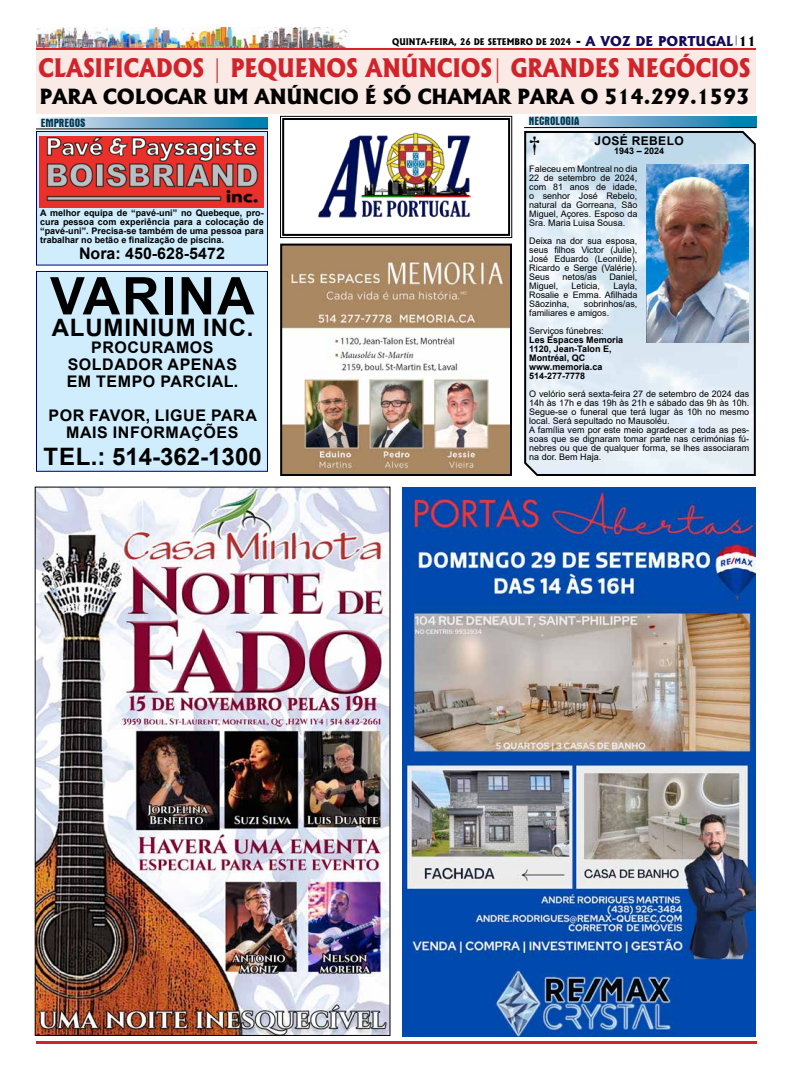
<style>
.page{position:relative;width:792px;height:1080px;background:#fff}
.page>*{position:absolute;margin:0;border:0;box-sizing:border-box;transform-origin:0 0}
.t1{font:700 52px "Arial";letter-spacing:.035em;color:#000}
.t2{font:800 24.4px "Albertus";letter-spacing:-.01em;color:#d2232a;scale:.9 1}
.t3{font:700 24px "Arial";color:#000}
.t4{font:700 24px "Arial";letter-spacing:.035em;color:#000}
.t5{font:700 22px "Arrus BT";color:#000}
.t6{font:800 20px "Albertus";letter-spacing:-.01em;color:#000}
.t7{font:700 16px/17px "Arial";letter-spacing:.035em;color:#000;text-align:center}
.t8{font:700 16px "Arial";color:#000}
.t9{font:700 condensed 12px "Aurora BT";color:#003a54}
.t10{font:700 12px "Arial";letter-spacing:.035em;color:#000}
.t11{font:9px/9px "Arial";color:#000;text-align:justify}
.t12{font:700 9px/9px "Arial";color:#000;text-align:justify}
.t13{font:800 8.8px "Albertus";color:#000;scale:.91 1}
.s1{font-size:13px}
.s2{font-size:13px;color:#150a59}
</style>
<div class="page">
<img style="left:36px;top:27px;width:314px;height:21px">
<hr style="left:36px;top:48px;width:720px;height:2px;background:#d2232a">
<hr style="left:36px;top:1041px;width:720px;height:3px;background:#d2232a">
<div style="left:36px;top:50px;width:720px;height:63px;background:#f9eae5"></div>
<div style="left:36px;top:131px;width:232px;height:135px;background:#cfedfc;border:1px solid #000080"></div>
<img style="left:40px;top:136px;width:224px;height:71px">
<svg style="left:41px;top:117px;width:227px;height:11px;background:#70adce"></svg>
<hr style="left:36px;top:128px;width:232px;height:1px;background:#000">
<svg style="left:529px;top:116px;width:227px;height:11px;background:#70adce"></svg>
<hr style="left:524px;top:127px;width:232px;height:1px;background:#000">
<div style="left:36px;top:271px;width:232px;height:201px;background:#cfedfc;border:1px solid #000080"></div>
<svg style="left:280px;top:116px;width:232px;height:122px"></svg>
<div style="left:282px;top:118px;width:228px;height:118px;border:2px solid #000"></div>
<img style="left:283px;top:247px;width:226px;height:226px">
<div style="left:280px;top:244px;width:232px;height:232px;border:2px solid #000"></div>
<svg style="left:524px;top:131px;width:232px;height:345px;background:#d7e3ec"></svg>
<img style="left:316px;top:133px;width:154px;height:85px">
<img style="left:37px;top:489px;width:351px;height:545px">
<img style="left:646px;top:164px;width:102px;height:178px">
<img style="left:402px;top:488px;width:354px;height:549px">
<p class="t13" style="left:392px;top:36px;width:401px">QUINTA-FEIRA, 26 DE SETEMBRO DE 2024 <span class="s1">-</span> <span class="s2">A VOZ DE PORTUGAL</span><sup>|</sup><span class="s1">11</span></p>
<h2 class="t2" style="left:38px;top:52px;width:793px">CLASIFICADOS | PEQUENOS ANÚNCIOS| GRANDES NEGÓCIOS</h2>
<h3 class="t6" style="left:40px;top:84px;width:711px">PARA COLOCAR UM ANÚNCIO É SÓ CHAMAR PARA O 514.299.1593</h3>
<h3 class="t9" style="left:41px;top:116px;width:46px">EMPREGOS</h3>
<h3 class="t9" style="left:529px;top:114px;width:52px">NECROLOGIA</h3>
<p class="t12" style="left:40px;top:209px;width:225px">A melhor equipa de “pavé-uni” no Quebeque, pro&shy;cura pessoa com experiência para a colocação de “pavé-uni”. Precisa-se também de uma pessoa para trabalhar no betão e finalização de piscina.</p>
<h3 class="t8" style="left:79px;top:242px;width:147px">Nora: 450-628-5472</h3>
<h1 class="t1" style="left:50px;top:260px;width:206px">VARINA</h1>
<h3 class="t4" style="left:52px;top:311px;width:203px">ALUMINIUM INC.</h3>
<h3 class="t7" style="left:67px;top:339px;width:173px">PROCURAMOS<br>SOLDADOR APENAS<br>EM TEMPO PARCIAL.</h3>
<h3 class="t7" style="left:48px;top:407px;width:210px">POR FAVOR, LIGUE PARA<br>MAIS INFORMAÇÕES</h3>
<h3 class="t3" style="left:43px;top:440px;width:220px">TEL.: 514-362-1300</h3>
<h3 class="t5" style="left:529px;top:131px;width:12px">†</h3>
<h3 class="t10" style="left:595px;top:132px;width:91px">JOSÉ REBELO</h3>
<p class="t12" style="left:614px;top:146px;width:52px">1943 – 2024</p>
<p class="t11" style="left:529px;top:164px;width:110px">Faleceu em Montreal no dia 22 de setembro de 2024, com 81 anos de idade, o senhor José Rebelo, natural da Gorreana, São Miguel, Açores. Esposo da Sra. Maria Luisa Sousa.</p>
<p class="t11" style="left:529px;top:236px;width:110px">Deixa na dor sua esposa, seus filhos Victor (Julie), José Eduardo (Leonilde), Ricardo e Serge (Valérie).<br>Seus</p>
<p class="t11" style="left:563px;top:272px;width:36px">netos/as</p>
<p class="t11" style="left:609px;top:272px;width:30px">Daniel,</p>
<p class="t11" style="left:529px;top:281px;width:110px;text-indent:84px">Layla, Rosalie e Emma. Afilhada Sãozinha,</p>
<p class="t11" style="left:529px;top:281px;width:31px">Miguel,</p>
<p class="t11" style="left:572px;top:281px;width:30px">Leticia,</p>
<p class="t11" style="left:529px;top:299px;width:110px;text-indent:55px">sobrinhos/as, familiares e amigos.</p>
<p class="t11" style="left:529px;top:326px;width:76px">Serviços fúnebres:</p>
<p class="t12" style="left:529px;top:335px;width:96px;text-align:left">Les Espaces Memoria<br>1120, Jean-Talon E,<br>Montréal, QC www.memoria.ca<br>514-277-7778</p>
<p class="t11" style="left:529px;top:389px;width:221px;text-align:left">O velório será sexta-feira 27 de setembro de 2024 das 14h às 17h e das 19h às 21h e sábado das 9h às 10h.<br>Segue-se o funeral que terá lugar às 10h no mesmo local. Será sepultado no Mausoléu.<br>A família vem por este meio agradecer a toda as pes&shy;soas que se dignaram tomar parte nas cerimónias fú&shy;nebres ou que de qualquer forma, se lhes associaram na dor. Bem Haja.</p>
</div>
